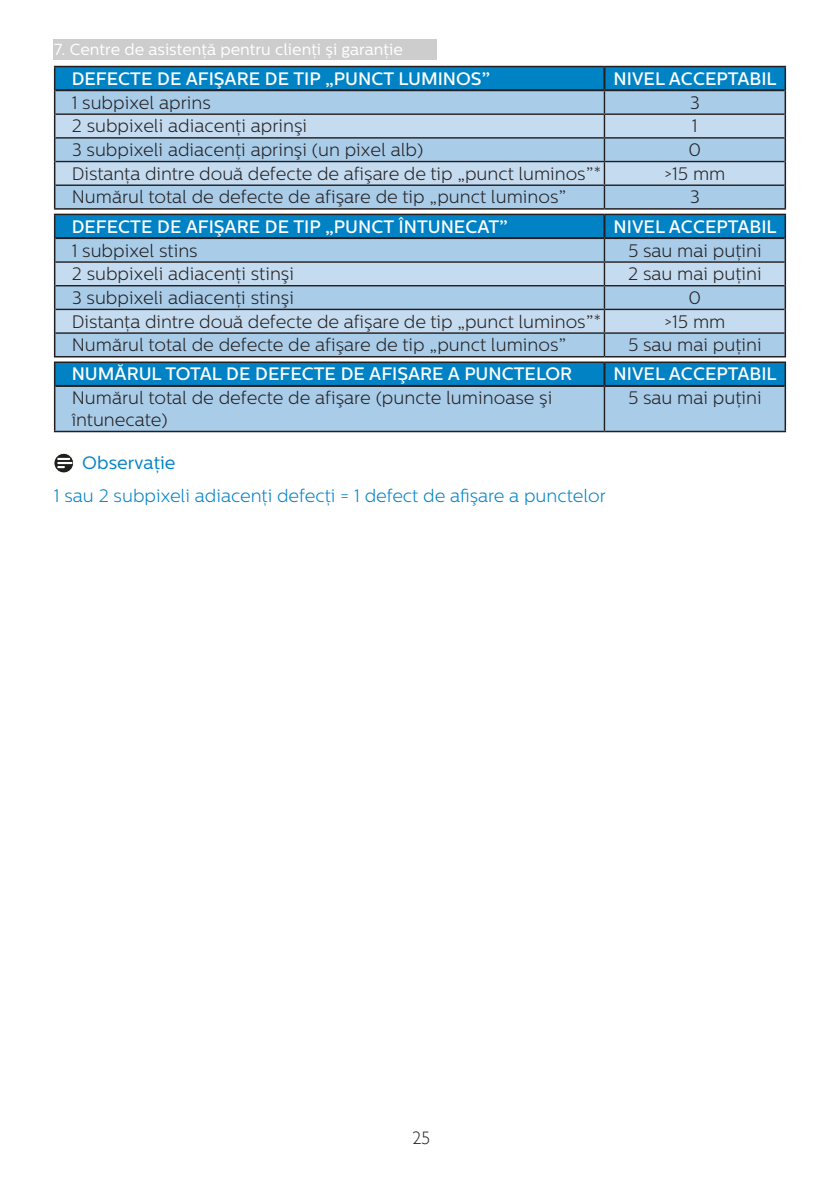
<style>
.page{position:relative;width:840px;height:1191px;background:#fff}
.page>*{position:absolute;margin:0;border:0;box-sizing:border-box;transform-origin:0 0}
.t1{font:300 18px/21.6px "Centrale Sans";color:#231f20}
.t2{font:500 18px "Centrale Sans";color:#fff}
.Heading_4{font:300 18px "Centrale Sans";color:#0082c5}
.Heading_4-2{font:18px "Centrale Sans";color:#0082c5}
.t3{font:18px "Gill Sans Alt One WGL Light";color:#231f20}
.t4{font:16px "Centrale Sans";color:#fff}
</style>
<div class="page">
<div style="left:54px;top:39px;width:383px;height:20px;background:#cdcdcd"></div>
<hr style="left:54px;top:208px;width:550px;height:2px;background:#231f20">
<hr style="left:604px;top:208px;width:181px;height:2px;background:#231f20">
<hr style="left:54px;top:66px;width:550px;height:1px;background:#231f20">
<hr style="left:604px;top:66px;width:181px;height:1px;background:#231f20">
<svg style="left:54px;top:67px;width:731px;height:141px;background:#91bddb"></svg>
<hr style="left:55px;top:89px;width:549px;height:2px;background:#231f20">
<hr style="left:603px;top:67px;width:2px;height:22px;background:#231f20">
<hr style="left:604px;top:89px;width:180px;height:2px;background:#231f20">
<hr style="left:54px;top:356px;width:550px;height:1px;background:#231f20">
<hr style="left:604px;top:356px;width:181px;height:1px;background:#231f20">
<svg style="left:54px;top:214px;width:731px;height:142px;background:#90bcda"></svg>
<hr style="left:55px;top:237px;width:549px;height:2px;background:#231f20">
<hr style="left:603px;top:215px;width:2px;height:22px;background:#231f20">
<hr style="left:604px;top:237px;width:180px;height:2px;background:#231f20">
<hr style="left:54px;top:431px;width:550px;height:1px;background:#231f20">
<hr style="left:604px;top:431px;width:181px;height:1px;background:#231f20">
<hr style="left:54px;top:361px;width:550px;height:2px;background:#231f20">
<hr style="left:604px;top:361px;width:181px;height:2px;background:#231f20">
<svg style="left:54px;top:362px;width:731px;height:69px;background:#6eafd8"></svg>
<hr style="left:55px;top:385px;width:549px;height:2px;background:#231f20">
<hr style="left:603px;top:363px;width:2px;height:22px;background:#231f20">
<hr style="left:604px;top:385px;width:180px;height:2px;background:#231f20">
<svg style="left:54px;top:453px;width:20px;height:20px"></svg>
<div style="left:54px;top:453px;width:20px;height:20px;border:1px solid #fff;border-radius:50%"></div>
<svg style="left:58px;top:458px;width:13px;height:10px"></svg>
<p class="t4" style="left:54px;top:40px;width:350px">7. Centre de asistenţă pentru clienţi şi garanţie</p>
<p class="t2" style="left:72px;top:68px;width:420px">DEFECTE DE AFIŞARE DE TIP „PUNCT LUMINOS”</p>
<p class="t2" style="left:613px;top:68px;width:164px">NIVEL ACCEPTABIL</p>
<p class="t1" style="left:72px;top:92px;width:140px">1 subpixel aprins</p>
<p class="t1" style="left:689px;top:92px;width:12px">3</p>
<p class="t1" style="left:72px;top:115px;width:237px">2 subpixeli adiacenţi aprinşi</p>
<p class="t1" style="left:691px;top:115px;width:7px">1</p>
<p class="t1" style="left:72px;top:139px;width:353px">3 subpixeli adiacenţi aprinşi (un pixel alb)</p>
<p class="t1" style="left:688px;top:139px;width:14px">0</p>
<p class="t1" style="left:72px;top:163px;width:531px">Distanţa dintre două defecte de afişare de tip „punct luminos”*</p>
<p class="t1" style="left:663px;top:163px;width:63px">&gt;15 mm</p>
<p class="t1" style="left:72px;top:186px;width:496px">Numărul total de defecte de afişare de tip „punct luminos”</p>
<p class="t1" style="left:689px;top:186px;width:12px">3</p>
<p class="t2" style="left:72px;top:216px;width:437px">DEFECTE DE AFIŞARE DE TIP „PUNCT ÎNTUNECAT”</p>
<p class="t2" style="left:613px;top:216px;width:164px">NIVEL ACCEPTABIL</p>
<p class="t1" style="left:72px;top:239px;width:127px">1 subpixel stins</p>
<p class="t1" style="left:627px;top:239px;width:135px">5 sau mai puţini</p>
<p class="t1" style="left:72px;top:263px;width:224px">2 subpixeli adiacenţi stinşi</p>
<p class="t1" style="left:627px;top:263px;width:135px">2 sau mai puţini</p>
<p class="t1" style="left:72px;top:287px;width:224px">3 subpixeli adiacenţi stinşi</p>
<p class="t1" style="left:688px;top:287px;width:14px">0</p>
<p class="t1" style="left:72px;top:310px;width:531px">Distanţa dintre două defecte de afişare de tip „punct luminos”*</p>
<p class="t1" style="left:663px;top:310px;width:63px">&gt;15 mm</p>
<p class="t1" style="left:72px;top:334px;width:496px">Numărul total de defecte de afişare de tip „punct luminos”</p>
<p class="t1" style="left:627px;top:334px;width:135px">5 sau mai puţini</p>
<p class="t2" style="left:72px;top:363px;width:502px">NUMĂRUL TOTAL DE DEFECTE DE AFIŞARE A PUNCTELOR</p>
<p class="t2" style="left:613px;top:363px;width:164px">NIVEL ACCEPTABIL</p>
<p class="t1" style="left:72px;top:387px;width:482px">Numărul total de defecte de afişare (puncte luminoase şi întunecate)</p>
<p class="t1" style="left:627px;top:387px;width:135px">5 sau mai puţini</p>
<p class="Heading_4-2" style="left:82px;top:453px;width:95px">Observaţie</p>
<p class="Heading_4" style="left:54px;top:485px;width:553px">1 sau 2 subpixeli adiacenţi defecţi = 1 defect de afişare a punctelor</p>
<p class="t3" style="left:412px;top:1126px;width:19px">25</p>
</div>
